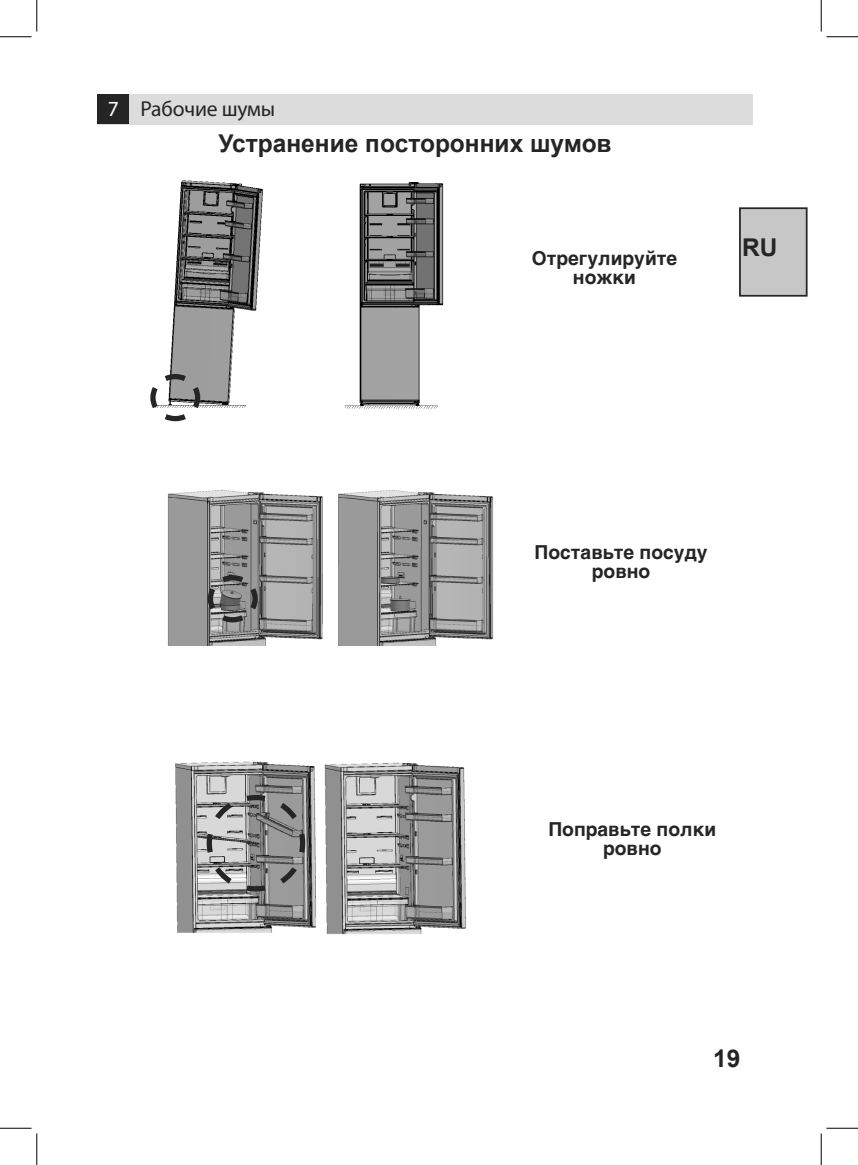
<style>
.page{position:relative;width:858px;height:1165px;background:#fff}
.page>*{position:absolute;margin:0;border:0;box-sizing:border-box;transform-origin:0 0}
.Unite_Baslik__14pt-B{font:700 24.5px "Arial";color:#252525}
.t1{font:21.7px "Myriad Pro";letter-spacing:-.01em;color:#252525}
.Unite_Baslik__14pt-B-2{font:700 19.25px/19.2px "Helvetica";color:#252525;text-align:center}
.s1{color:#fff}
</style>
<div class="page">
<div style="left:98px;top:94px;width:654px;height:31px;background:#dcdcdc"></div>
<div style="left:739px;top:208px;width:67px;height:88px;background:#c7c7c7"></div>
<div style="left:738px;top:207px;width:69px;height:90px;border:2px solid #252525"></div>
<img style="left:170px;top:180px;width:274px;height:229px">
<svg style="left:150px;top:371px;width:53px;height:51px"></svg>
<img style="left:167px;top:489px;width:327px;height:156px">
<svg style="left:205px;top:572px;width:55px;height:53px;background:#7c7c7c"></svg>
<img style="left:175px;top:761px;width:291px;height:174px">
<svg style="left:204px;top:792px;width:104px;height:102px;background:#959595"></svg>
<div style="left:97px;top:94px;width:32px;height:29px;background:#252525"></div>
<hr style="left:0;top:36px;width:32px;height:1px;background:#000">
<hr style="left:826px;top:36px;width:31px;height:1px;background:#000">
<hr style="left:0;top:1128px;width:32px;height:1px;background:#000">
<hr style="left:826px;top:1128px;width:31px;height:1px;background:#000">
<hr style="left:36px;top:0;width:1px;height:32px;background:#000">
<hr style="left:36px;top:1133px;width:1px;height:32px;background:#000">
<hr style="left:820px;top:0;width:1px;height:32px;background:#000">
<hr style="left:820px;top:1133px;width:1px;height:32px;background:#000">
<p class="t1" style="left:108px;top:95px;width:169px"><span class="s1">7</span> Рабочие шумы</p>
<p class="Unite_Baslik__14pt-B" style="left:218px;top:127px;width:394px">Устранение посторонних шумов</p>
<p class="Unite_Baslik__14pt-B-2" style="left:531px;top:249px;width:147px">Отрегулируйте ножки</p>
<p class="Unite_Baslik__14pt-B" style="left:741px;top:231px;width:37px">RU</p>
<p class="Unite_Baslik__14pt-B-2" style="left:534px;top:543px;width:174px">Поставьте посуду ровно</p>
<p class="Unite_Baslik__14pt-B-2" style="left:548px;top:819px;width:169px">Поправьте полки ровно</p>
<p class="Unite_Baslik__14pt-B" style="left:713px;top:1042px;width:29px">19</p>
</div>
